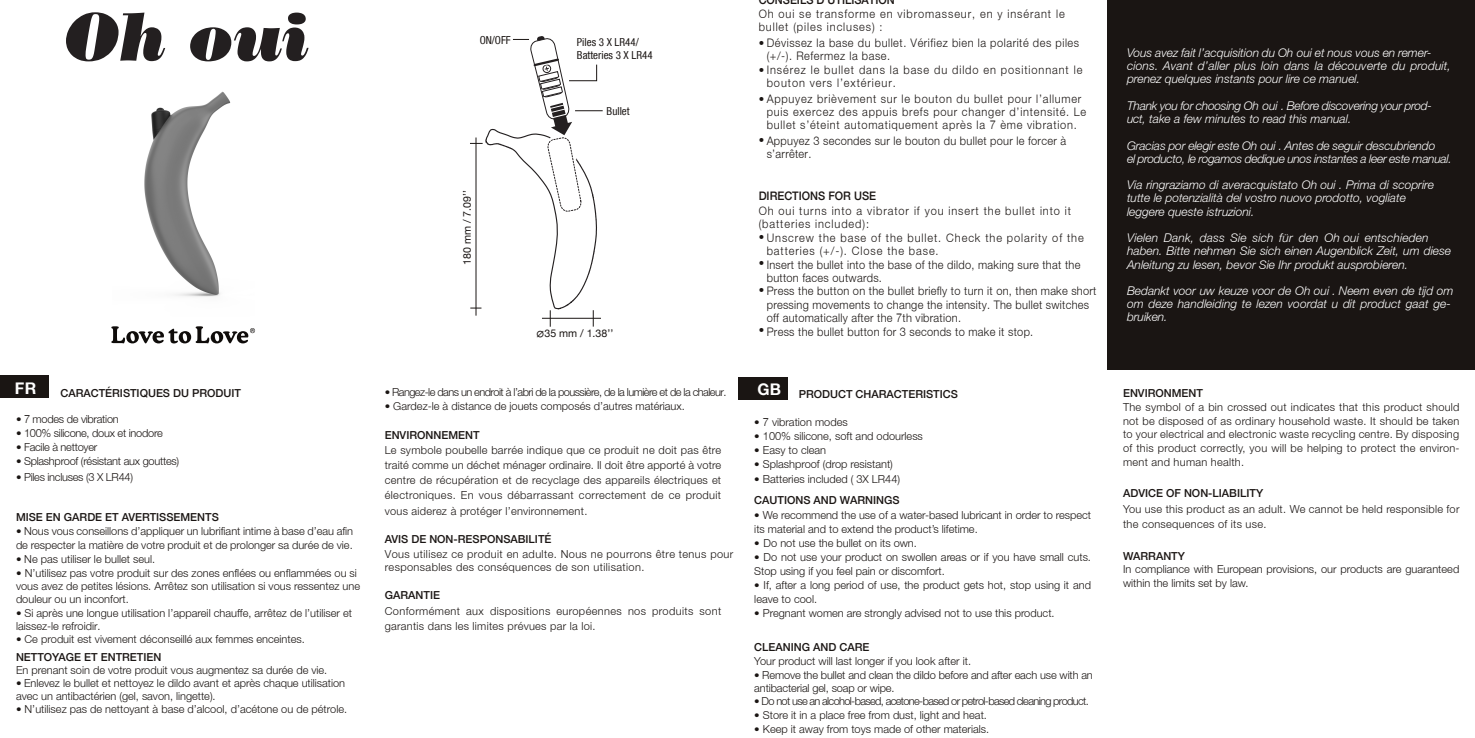
<style>
.page{position:relative;width:1475px;height:738px;background:#fff}
.page>*{position:absolute;margin:0;border:0;box-sizing:border-box;transform-origin:0 0}
.t1{font:italic 67.8px "Bodoni Poster";color:#231f20}
.t2{font:700 16px "Helvetica Neue";color:#fff}
.t3{font:italic 300 12px/13.2px "Helvetica Neue";color:#fff}
.t4{font:italic 300 12px/13.2px "Helvetica Neue";letter-spacing:-.025em;color:#fff}
.t5{font:italic 300 12px/13.2px "Helvetica Neue";letter-spacing:-.02em;color:#fff}
.t6{font:300 11.8px/13.2px "Helvetica Neue";letter-spacing:.07em;color:#1a1513;scale:.94 1}
.t7{font:300 11.8px/13.2px "Helvetica Neue";letter-spacing:.025em;color:#1a1513;scale:.94 1}
.t8{font:300 11.8px "Helvetica Neue";letter-spacing:.05em;color:#1a1513;scale:.94 1}
.t9{font:500 11.8px "Helvetica Neue";color:#1a1513;scale:.94 1}
.t10{font:300 11px/13.2px "Helvetica Neue";color:#1a1513}
.t11{font:300 11px/15.2px "Helvetica Neue";letter-spacing:.025em;color:#1a1513}
.t12{font:300 11px/15.2px "Helvetica Neue";letter-spacing:.035em;color:#1a1513}
.t13{font:300 11px "Helvetica Neue";letter-spacing:-.025em;color:#1a1513}
.t14{font:500 11px "Helvetica Neue";color:#1a1513}
.t15{font:300 11px "Helvetica Neue";letter-spacing:-.05em;color:#1a1513}
.t16{font:300 11px "Helvetica Neue";letter-spacing:-.06em;color:#1a1513}
.t17{font:condensed 11px/13.2px "Helvetica Neue LT";color:#1a1513}
.t18{font:10.6px "Helvetica Neue";color:#1a1513}
.s1{font-weight:500}
.s2{font-family:"DejaVu Math Te X Gyre"}
.s3{font-family:"Calibri";font-style:normal}
</style>
<div class="page">
<div style="left:1106px;top:0;width:368px;height:369px;background:#1a1513"></div>
<div style="left:0;top:375px;width:49px;height:23px;background:#1a1513"></div>
<div style="left:738px;top:376px;width:49px;height:23px;background:#1a1513"></div>
<svg style="left:111px;top:326px;width:144px;height:17px"></svg>
<img style="left:144px;top:91px;width:87px;height:206px">
<svg style="left:470px;top:36px;width:132px;height:290px"></svg>
<div style="left:542px;top:64px;width:9px;height:9px;border:1px solid #231f20;border-radius:3px"></div>
<p class="t1" style="left:64px;top:-4px;width:246px">Oh oui</p>
<p class="t2" style="left:15px;top:378px;width:23px">FR</p>
<p class="t14" style="left:60px;top:386px;width:182px">CARACTÉRISTIQUES DU PRODUIT</p>
<p class="t13" style="left:16px;top:412px;width:104px">• 7 modes de vibration</p>
<p class="t13" style="left:16px;top:426px;width:148px">• 100% silicone, doux et inodore</p>
<p class="t13" style="left:16px;top:440px;width:83px">• Facile à nettoyer</p>
<p class="t13" style="left:16px;top:454px;width:165px">• Splashproof (résistant aux gouttes)</p>
<p class="t13" style="left:16px;top:470px;width:118px">• Piles incluses (3 X LR44)</p>
<p class="t14" style="left:16px;top:510px;width:204px">MISE EN GARDE ET AVERTISSEMENTS</p>
<p class="t10" style="left:16px;top:523px;width:338px;line-height:14px">• Nous vous conseillons d’appliquer un lubrifiant intime à base d’eau afin de respecter la matière de votre produit et de prolonger sa durée de vie.</p>
<p class="t10" style="left:16px;top:551px;width:141px">• Ne pas utiliser le bullet seul.</p>
<p class="t10" style="left:16px;top:565px;width:345px">• N’utilisez pas votre produit sur des zones enflées ou enflammées ou si vous avez de petites lésions. Arrêtez son utilisation si vous ressentez une douleur ou un inconfort.</p>
<p class="t10" style="left:16px;top:605px;width:337px">• Si après une longue utilisation l’appareil chauffe, arrêtez de l’utiliser et laissez-le refroidir.</p>
<p class="t10" style="left:16px;top:629px;width:290px;line-height:18.2px">• Ce produit est vivement déconseillé aux femmes enceintes.<br><span class="s1">NETTOYAGE ET ENTRETIEN</span></p>
<p class="t10" style="left:16px;top:662px;width:313px">En prenant soin de votre produit vous augmentez sa durée de vie.</p>
<p class="t10" style="left:16px;top:675px;width:330px">• Enlevez le bullet et nettoyez le dildo avant et après chaque utilisation avec un antibactérien (gel, savon, lingette).</p>
<p class="t10" style="left:16px;top:701px;width:332px">• N’utilisez pas de nettoyant à base d’alcool, d’acétone ou de pétrole.</p>
<p class="t17" style="left:479px;top:33px;width:33px">ON/OFF</p>
<p class="t17" style="left:577px;top:36px;width:77px">Piles 3 X LR44/<br>Batteries 3 X LR44</p>
<p class="t17" style="left:606px;top:104px;width:25px">Bullet</p>
<p class="t18" style="left:459px;top:264px;width:76px;rotate:-90deg">180 mm / 7.09’’</p>
<p class="t18" style="left:536px;top:325px;width:79px"><span class="s2">⌀</span>35 mm / 1.38’’</p>
<p class="t15" style="left:384px;top:385px;width:343px">• Rangez-le dans un endroit à l’abri de la poussière, de la lumière et de la chaleur.</p>
<p class="t10" style="left:384px;top:399px;width:301px">• Gardez-le à distance de jouets composés d’autres matériaux.</p>
<p class="t11" style="left:384px;top:426px;width:338px"><span class="s1">ENVIRONNEMENT<br></span>Le symbole poubelle barrée indique que ce produit ne doit pas être traité comme un déchet ménager ordinaire. Il doit être apporté à votre centre de récupération et de recyclage des appareils électriques et électroniques. En vous débarrassant correctement de ce produit vous aiderez à protéger l’environnement.</p>
<p class="t12" style="left:384px;top:530px;width:350px"><span class="s1">AVIS DE NON-RESPONSABILITÉ<br></span>Vous utilisez ce produit en adulte. Nous ne pourrons être tenus pour</p>
<p class="t12" style="left:384px;top:559px;width:261px">responsables des conséquences de son utilisation.</p>
<p class="t12" style="left:384px;top:587px;width:338px"><span class="s1">GARANTIE<br></span>Conformément aux dispositions européennes nos produits sont garantis dans les limites prévues par la loi.</p>
<p class="t6" style="left:758px;top:7px;width:327px">Oh oui se transforme en vibromasseur, en y insérant le bullet (piles incluses) :</p>
<p class="t8" style="left:758px;top:35px;width:342px">• Dévissez la base du bullet. Vérifiez bien la polarité des piles</p>
<p class="t8" style="left:766px;top:49px;width:133px">(+/-). Refermez la base.</p>
<p class="t6" style="left:766px;top:63px;width:337px;text-indent:-8px">• Insérez le bullet dans la base du dildo en positionnant le bouton vers l’extérieur.</p>
<p class="t6" style="left:766px;top:92px;width:341px;text-indent:-8px">• Appuyez brièvement sur le bouton du bullet pour l’allumer puis exercez des appuis brefs pour changer d’intensité. Le bullet s’éteint automatiquement après la 7 ème vibration.</p>
<p class="t7" style="left:766px;top:133px;width:320px;text-indent:-8px">• Appuyez 3 secondes sur le bouton du bullet pour le forcer à s’arrêter.</p>
<p class="t9" style="left:758px;top:189px;width:126px">DIRECTIONS FOR USE</p>
<p class="t6" style="left:758px;top:204px;width:334px">Oh oui turns into a vibrator if you insert the bullet into it (batteries included):</p>
<p class="t6" style="left:766px;top:231px;width:339px">Unscrew the base of the bullet. Check the polarity of the batteries (+/-). Close the base.</p>
<p class="t7" style="left:766px;top:258px;width:335px;text-indent:-8px">• Insert the bullet into the base of the dildo, making sure that the button faces outwards.</p>
<p class="t7" style="left:766px;top:284px;width:352px;text-indent:-8px">• Press the button on the bullet briefly to turn it on, then make short pressing movements to change the intensity. The bullet switches off automatically after the 7th vibration.</p>
<p class="t7" style="left:758px;top:324px;width:293px">• Press the bullet button for 3 seconds to make it stop.</p>
<p class="t6" style="left:758px;top:229px;width:7px">•</p>
<p class="t2" style="left:757px;top:379px;width:25px">GB</p>
<p class="t14" style="left:798px;top:387px;width:161px">PRODUCT CHARACTERISTICS</p>
<p class="t10" style="left:754px;top:415px;width:95px">• 7 vibration modes</p>
<p class="t10" style="left:754px;top:429px;width:170px">• 100% silicone, soft and odourless</p>
<p class="t10" style="left:754px;top:443px;width:73px">• Easy to clean</p>
<p class="t10" style="left:754px;top:457px;width:140px">• Splashproof (drop resistant)</p>
<p class="t10" style="left:754px;top:467px;width:147px;line-height:21.8px">• Batteries included ( 3X LR44)<br><span class="s1">CAUTIONS AND WARNINGS</span></p>
<p class="t10" style="left:754px;top:507px;width:338px;line-height:14px">• We recommend the use of a water-based lubricant in order to respect its material and to extend the product’s lifetime.</p>
<p class="t10" style="left:754px;top:549px;width:338px">• Do not use your product on swollen areas or if you have small cuts.</p>
<p class="t10" style="left:754px;top:535px;width:164px">• Do not use the bullet on its own.</p>
<p class="t10" style="left:754px;top:563px;width:192px">Stop using if you feel pain or discomfort.</p>
<p class="t10" style="left:754px;top:577px;width:338px;line-height:14px">• If, after a long period of use, the product gets hot, stop using it and leave to cool.</p>
<p class="t10" style="left:754px;top:605px;width:302px">• Pregnant women are strongly advised not to use this product.</p>
<p class="t10" style="left:754px;top:639px;width:218px;line-height:14px"><span class="s1">CLEANING AND CARE<br></span>Your product will last longer if you look after it.</p>
<p class="t10" style="left:754px;top:667px;width:340px">• Remove the bullet and clean the dildo before and after each use with an antibacterial gel, soap or wipe.</p>
<p class="t16" style="left:754px;top:693px;width:336px">• Do not use an alcohol-based, acetone-based or petrol-based cleaning product.</p>
<p class="t10" style="left:754px;top:707px;width:234px">• Store it in a place free from dust, light and heat.</p>
<p class="t10" style="left:754px;top:721px;width:236px">• Keep it away from toys made of other materials.</p>
<p class="t3" style="left:1126px;top:46px;width:325px">Vous avez fait l’acquisition du Oh oui et nous vous en remer&shy;cions. Avant d’aller plus loin dans la découverte du produit, prenez quelques instants pour lire ce manuel.</p>
<p class="t5" style="left:1126px;top:99px;width:306px">Thank you for choosing Oh oui . Before discovering your prod&shy;uct, take a few minutes to read this manual.</p>
<p class="t4" style="left:1126px;top:138px;width:326px">Gracias por elegir este Oh oui . Antes de seguir descubriendo<br>el producto, le rogamos dedique unos instantes a leer este manual.</p>
<p class="t3" style="left:1126px;top:178px;width:308px">Via ringraziamo di averacquistato Oh oui . Prima di scoprire tutte le potenzialità del vostro nuovo prodotto, vogliate leggere queste istruzioni.</p>
<p class="t3" style="left:1126px;top:231px;width:325px">Vielen Dank, dass Sie sich fu<span class="s3">̈</span>r den Oh oui entschieden haben. Bitte nehmen Sie sich einen Augenblick Zeit, um diese<br>Anleitung zu lesen, bevor Sie Ihr produkt ausprobieren.</p>
<p class="t3" style="left:1126px;top:283px;width:328px">Bedankt voor uw keuze voor de Oh oui . Neem even de tijd om om deze handleiding te lezen voordat u dit product gaat ge&shy;bruiken.</p>
<p class="t11" style="left:1122px;top:386px;width:338px;line-height:13.6px"><span class="s1">ENVIRONMENT<br></span>The symbol of a bin crossed out indicates that this product should not be disposed of as ordinary household waste. It should be taken to your electrical and electronic waste recycling centre. By disposing of this product correctly, you will be helping to protect the environ&shy;ment and human health.</p>
<p class="t11" style="left:1122px;top:484px;width:338px"><span class="s1">ADVICE OF NON-LIABILITY<br></span>You use this product as an adult. We cannot be held responsible for the consequences of its use.</p>
<p class="t10" style="left:1122px;top:548px;width:338px"><span class="s1">WARRANTY<br></span>In compliance with European provisions, our products are guaranteed within the limits set by law.</p>
</div>
